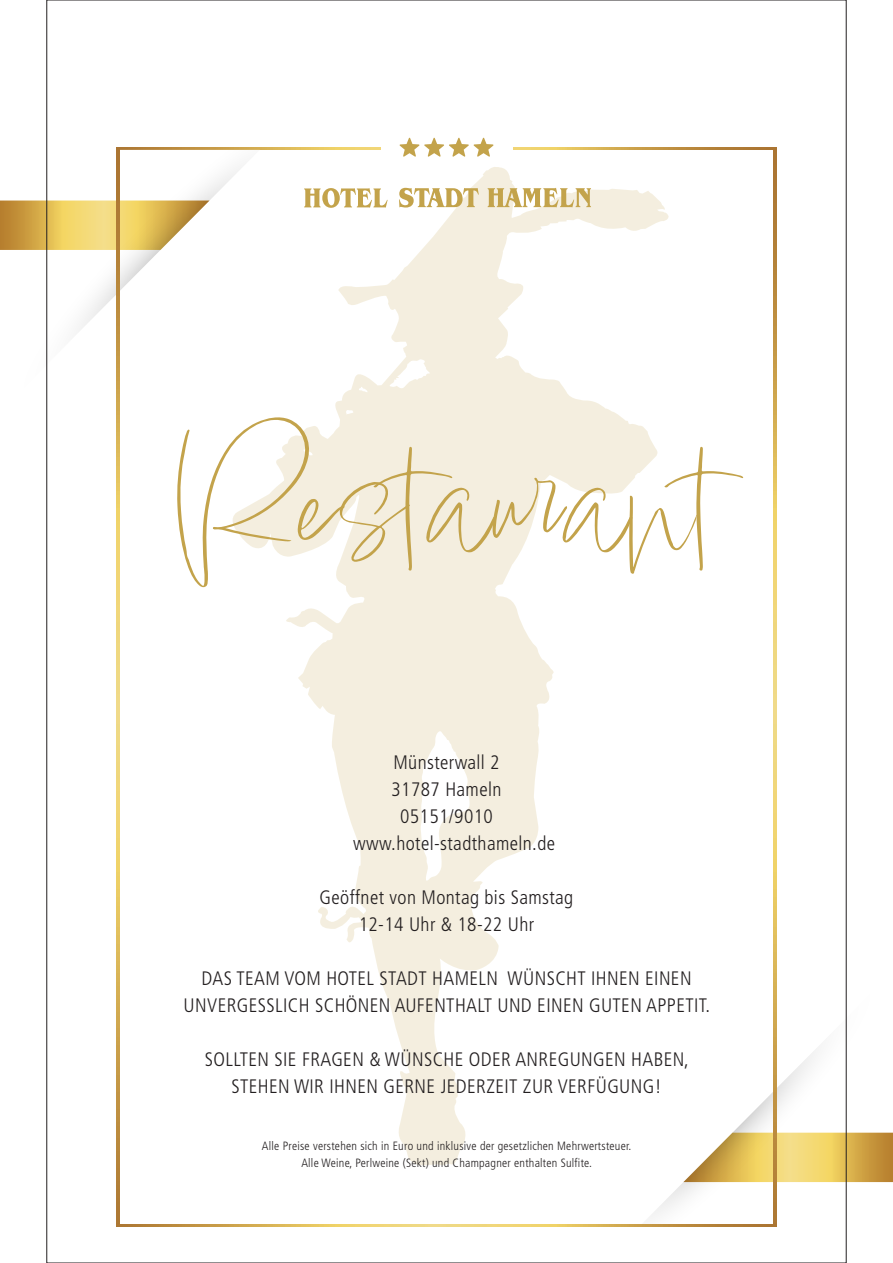
<style>
.page{position:relative;width:893px;height:1263px;background:#fff}
.page>*{position:absolute;margin:0;border:0;box-sizing:border-box;transform-origin:0 0}
.t1{font:165px "Lindsey Signature";color:#c3a34b}
.t2{font:300 condensed 19.5px/27px "Frutiger LT Std";letter-spacing:.02em;color:#231f20;text-align:center}
.Text02{font:300 condensed 12px "Frutiger LT Std";letter-spacing:.02em;color:#231f20}
</style>
<div class="page">
<svg style="left:119px;top:148px;width:655px;height:2px"></svg>
<div style="left:381px;top:138px;width:131px;height:31px;background:#fff"></div>
<svg style="left:399px;top:138px;width:95px;height:19px"></svg>
<svg style="left:232px;top:167px;width:437px;height:999px"></svg>
<svg style="left:0;top:201px;width:5px;height:49px"></svg>
<svg style="left:5px;top:150px;width:255px;height:257px"></svg>
<svg style="left:888px;top:1133px;width:5px;height:49px"></svg>
<svg style="left:641px;top:976px;width:247px;height:249px"></svg>
<svg style="left:304px;top:188px;width:84px;height:20px"></svg>
<svg style="left:399px;top:188px;width:192px;height:20px"></svg>
<svg style="left:117px;top:148px;width:2px;height:1077px;background:#d5b058"></svg>
<svg style="left:774px;top:148px;width:2px;height:1077px;background:#d5b058"></svg>
<svg style="left:117px;top:1225px;width:659px;height:2px"></svg>
<p class="t1" style="left:172px;top:401px;width:551px">Restaurant</p>
<p class="t2" style="left:393px;top:749px;width:108px">Münsterwall 2</p>
<p class="t2" style="left:391px;top:776px;width:111px">31787 Hameln</p>
<p class="t2" style="left:400px;top:803px;width:94px">05151/9010</p>
<p class="t2" style="left:353px;top:830px;width:204px">www.hotel-stadthameln.de</p>
<p class="t2" style="left:320px;top:884px;width:255px">Geöffnet von Montag bis Samstag</p>
<p class="t2" style="left:359px;top:911px;width:177px">12-14 Uhr &amp; 18-22 Uhr</p>
<p class="t2" style="left:184px;top:965px;width:528px">DAS TEAM VOM HOTEL STADT HAMELN WÜNSCHT IHNEN EINEN<br>UNVERGESSLICH SCHÖNEN AUFENTHALT UND EINEN GUTEN APPETIT.</p>
<p class="t2" style="left:205px;top:1046px;width:485px">SOLLTEN SIE FRAGEN &amp; WÜNSCHE ODER ANREGUNGEN HABEN,</p>
<p class="t2" style="left:231px;top:1073px;width:432px">STEHEN WIR IHNEN GERNE JEDERZEIT ZUR VERFÜGUNG!</p>
<p class="Text02" style="left:262px;top:1138px;width:371px">Alle Preise verstehen sich in Euro und inklusive der gesetzlichen Mehrwertsteuer.</p>
<p class="Text02" style="left:301px;top:1156px;width:292px">Alle Weine, Perlweine (Sekt) und Champagner enthalten Sulfite.</p>
</div>
